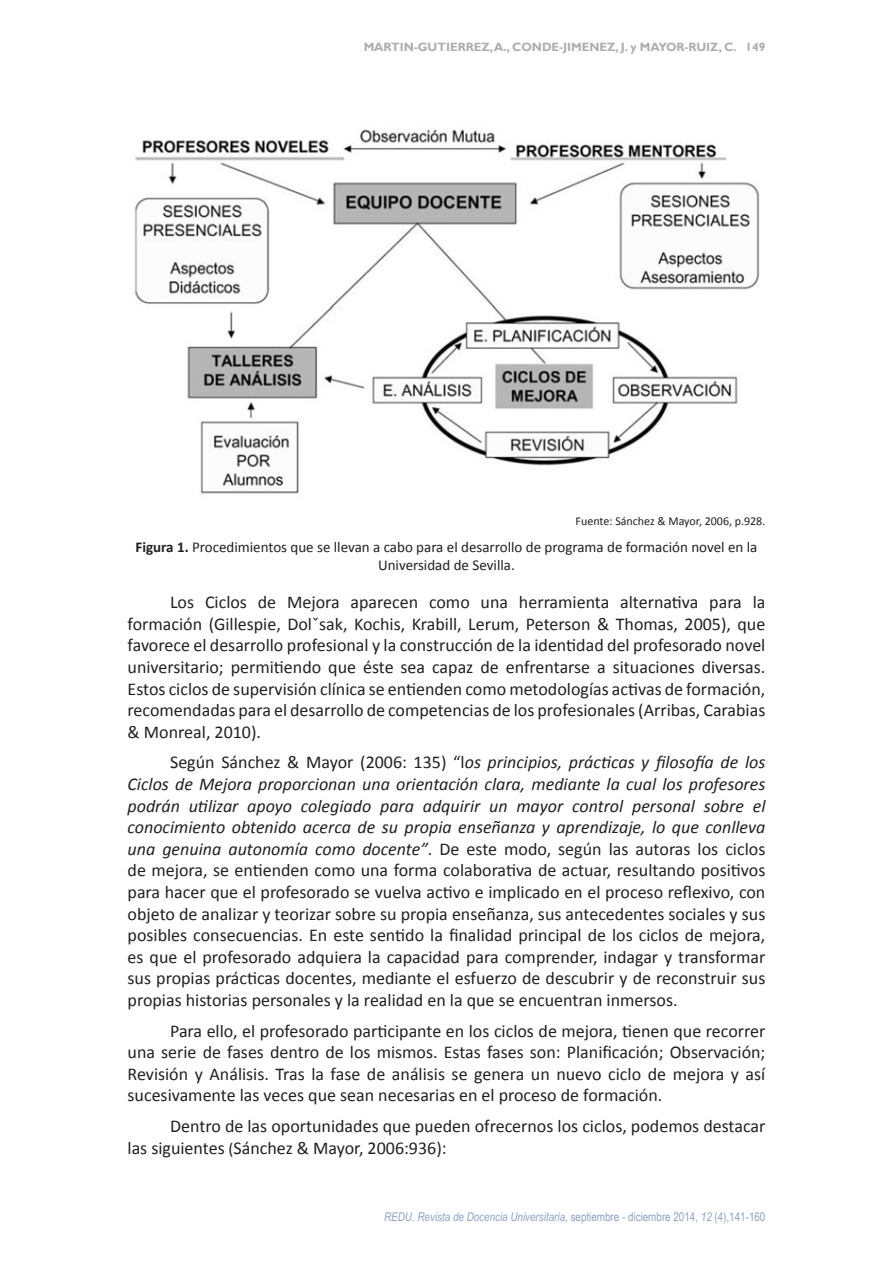
<style>
.page{position:relative;width:893px;height:1263px;background:#fff}
.page>*{position:absolute;margin:0;border:0;box-sizing:border-box;transform-origin:0 0}
.t1{font:18px/21.6px "Calibri";color:#231f20;text-align:justify}
.t2{font:15px/18px "Calibri";color:#231f20;text-align:center}
.t3{font:italic 12px "Arial Narrow";color:#8ca2c4}
.t4{font:700 12px "Gill Sans";color:#b0adac}
.t5{font:12px "Calibri";color:#231f20}
.s1{font-weight:700}
.s2{font-style:italic}
.s3{font-size:16.5px}
.s4{font-style:normal}
</style>
<div class="page">
<img style="left:134px;top:128px;width:626px;height:366px">
<p class="t4" style="left:364px;top:40px;width:375px">MARTÍN-GUTIÉRREZ, A., CONDE-JIMÉNEZ, J. y MAYOR-RUIZ, C.</p>
<p class="t4" style="left:745px;top:40px;width:21px">149</p>
<p class="t5" style="left:576px;top:513px;width:191px">Fuente: Sánchez &amp; Mayor, 2006, p.928.</p>
<p class="t2" style="left:136px;top:538px;width:623px"><span class="s1">Figura 1.</span> Procedimientos que se llevan a cabo para el desarrollo de programa de formación novel en la<br>Universidad de Sevilla.</p>
<p class="t1" style="left:128px;top:591px;width:639px;text-indent:43px">Los Ciclos de Mejora aparecen como una herramienta alternativa para la formación (Gillespie, Dolˇsak, Kochis, Krabill, Lerum, Peterson &amp; Thomas, 2005), que favorece el desarrollo profesional y la construcción de la identidad del profesorado novel universitario; permitiendo que éste sea capaz de enfrentarse a situaciones diversas.<br>Estos ciclos de supervisión clínica se entienden como metodologías activas de formación, recomendadas para el desarrollo de competencias de los profesionales (Arribas, Carabias &amp; Monreal, 2010).</p>
<p class="t1" style="left:128px;top:752px;width:639px;text-indent:43px">Según Sánchez &amp; Mayor (2006: 135) “l<span class="s2">os principios, prácticas y filosofía de los Ciclos de Mejora proporcionan una orientación clara, mediante la cual los profesores podrán utilizar apoyo colegiado para adquirir un mayor control personal sobre el conocimiento obtenido acerca de su propia enseñanza y aprendizaje, lo que conlleva una genuina autonomía como docente”</span>. De este modo, según las autoras los ciclos de mejora, se entienden como una forma colaborativa de actuar, resultando positivos para hacer que el profesorado se vuelva activo e implicado en el proceso reflexivo, con objeto de analizar y teorizar sobre su propia enseñanza, sus antecedentes sociales y sus posibles consecuencias. En este sentido la finalidad principal de los ciclos de mejora, es que el profesorado adquiera la capacidad para comprender, indagar y transformar sus propias prácticas docentes, mediante el esfuerzo de descubrir y de reconstruir sus propias historias personales y la realidad en la que se encuentran inmersos.</p>
<p class="t1" style="left:128px;top:1020px;width:639px;text-indent:43px">Para ello, el profesorado participante en los ciclos de mejora, tienen que recorrer una serie de fases dentro de los mismos. Estas fases son: Planificación; Observación; Revisión y Análisis. Tras la fase de análisis se genera un nuevo ciclo de mejora y así sucesivamente las veces que sean necesarias en el proceso de formación.</p>
<p class="t1" style="left:128px;top:1115px;width:639px;text-indent:43px">Dentro de las oportunidades que pueden ofrecernos los ciclos, podemos destacar las siguientes <span class="s3">(</span>Sánchez &amp; Mayor, 2006:936):</p>
<p class="t3" style="left:384px;top:1208px;width:383px">REDU. Revista de Docencia Universitaria<span class="s4">, septiembre - diciembre 2014,</span> 12 <span class="s4">(4),141-160</span></p>
</div>
